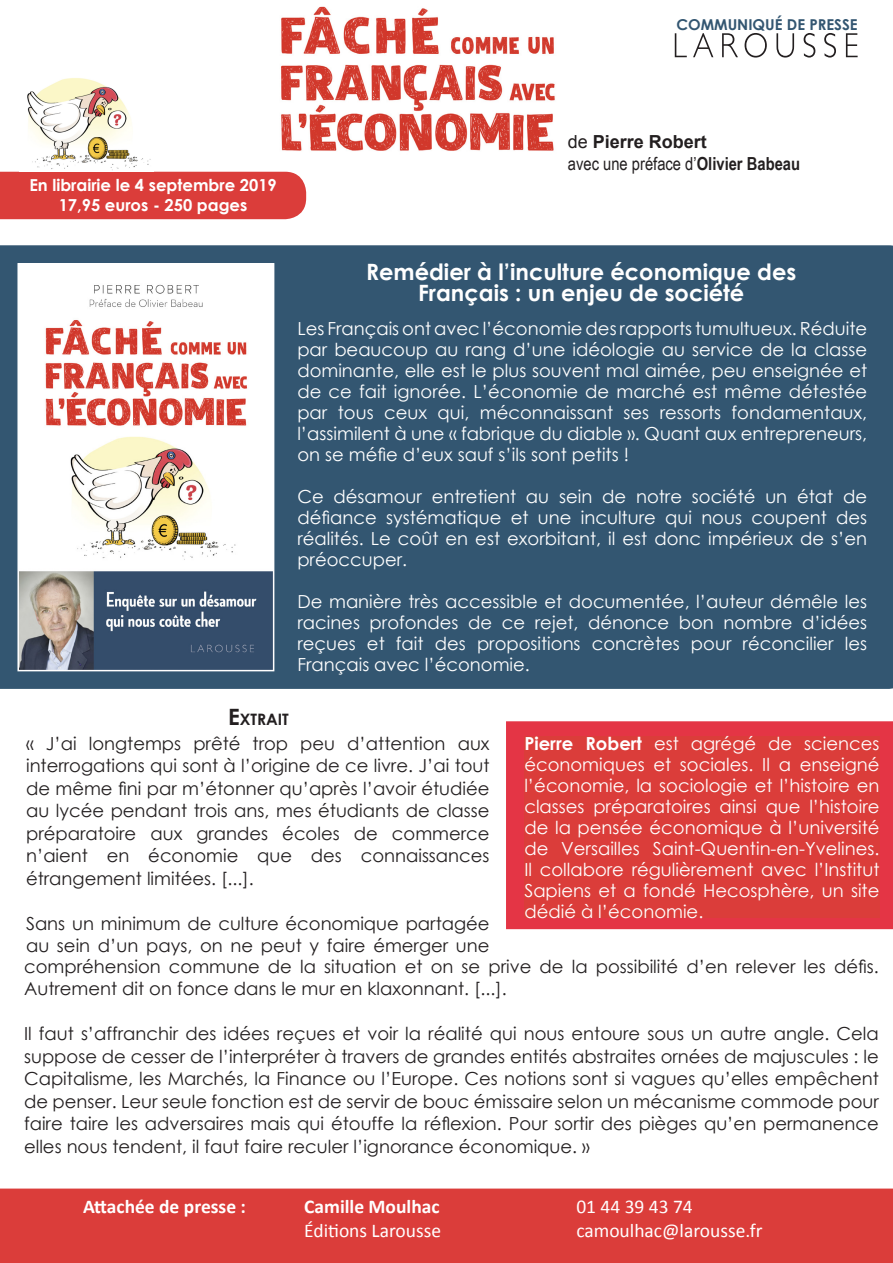
<style>
.page{position:relative;width:893px;height:1263px;background:#fff}
.page>*{position:absolute;margin:0;border:0;box-sizing:border-box;transform-origin:0 0}
.t1{font:700 22.5px/21px "Century Gothic";color:#fff;text-align:center}
.t2{font:19.5px "Calibri";color:#fff}
.t3{font:700 19.5px "Calibri";color:#fff}
.t4{font:18px/21px "Century Gothic";color:#fff;text-align:justify}
.t5{font:18px/22.5px "Century Gothic";color:#231f20;text-align:justify}
.t6{font:18px "Arial Narrow";color:#231f20}
.t7{font:700 18px "Arial";color:#231f20}
.t8{font:700 16.5px "Century Gothic";color:#fff}
.t9{font:700 15.75px "Century Gothic";color:#231f20}
.t10{font:700 15px "Century Gothic";color:#335671}
.s1{font-weight:400}
.s2{font-weight:700}
.s3{font-size:22.5px}
</style>
<div class="page">
<img style="left:281px;top:6px;width:274px;height:145px">
<div style="left:0;top:245px;width:893px;height:444px;background:#335671"></div>
<div style="left:0;top:172px;width:306px;height:47px;background:#db3d3a"></div>
<div style="left:0;top:1188px;width:893px;height:75px;background:#db3d3a"></div>
<div style="left:506px;top:721px;width:387px;height:208px;background:#e43545"></div>
<div style="left:524px;top:736px;width:355px;height:182px;background:#db3d3a"></div>
<svg style="left:675px;top:33px;width:12px;height:24px"></svg>
<svg style="left:693px;top:33px;width:20px;height:24px"></svg>
<svg style="left:722px;top:33px;width:16px;height:24px"></svg>
<svg style="left:745px;top:33px;width:22px;height:25px"></svg>
<svg style="left:776px;top:33px;width:18px;height:25px"></svg>
<svg style="left:804px;top:33px;width:11px;height:25px"></svg>
<svg style="left:824px;top:33px;width:12px;height:25px"></svg>
<svg style="left:846px;top:33px;width:12px;height:24px"></svg>
<img style="left:20px;top:266px;width:251px;height:402px">
<div style="left:17px;top:263px;width:257px;height:408px;border:2px solid #fff"></div>
<img style="left:27px;top:78px;width:124px;height:93px">
<p class="t10" style="left:676px;top:13px;width:183px">COMMUNIQUÉ DE PRESSE</p>
<p class="t8" style="left:29px;top:173px;width:249px">En librairie le 4 septembre 2019</p>
<p class="t8" style="left:59px;top:192px;width:190px">17,95 euros - 250 pages</p>
<p class="t7" style="left:568px;top:129px;width:141px"><span class="s1">de</span> Pierre Robert</p>
<p class="t6" style="left:568px;top:150px;width:234px">avec une préface d’<span class="s2">Olivier Babeau</span></p>
<p class="t1" style="left:366px;top:260px;width:432px">Remédier à l’inculture économique des<br>Français : un enjeu de société</p>
<p class="t4" style="left:297px;top:318px;width:571px">Les Français ont avec l’économie des rapports tumultueux. Réduite par beaucoup au rang d’une idéologie au service de la classe dominante, elle est le plus souvent mal aimée, peu enseignée et de ce fait ignorée. L’économie de marché est même détestée par tous ceux qui, méconnaissant ses ressorts fondamentaux, l’assimilent à une « fabrique du diable ». Quant aux entrepreneurs, on se méfie d’eux sauf s’ils sont petits !</p>
<p class="t4" style="left:297px;top:486px;width:571px">Ce désamour entretient au sein de notre société un état de défiance systématique et une inculture qui nous coupent des réalités. Le coût en est exorbitant, il est donc impérieux de s’en préoccuper.</p>
<p class="t4" style="left:297px;top:591px;width:571px">De manière très accessible et documentée, l’auteur démêle les racines profondes de ce rejet, dénonce bon nombre d’idées reçues et fait des propositions concrètes pour réconcilier les Français avec l’économie.</p>
<p class="t9" style="left:228px;top:707px;width:62px"><span class="s3">E</span>XTRAIT</p>
<p class="t5" style="left:26px;top:732px;width:465px">« J’ai longtemps prêté trop peu d’attention aux interrogations qui sont à l’origine de ce livre. J’ai tout de même fini par m’étonner qu’après l’avoir étudiée au lycée pendant trois ans, mes étudiants de classe préparatoire aux grandes écoles de commerce n’aient en économie que des connaissances étrangement limitées. [...].</p>
<p class="t5" style="left:26px;top:912px;width:465px">Sans un minimum de culture économique partagée au sein d’un pays, on ne peut y faire émerger une</p>
<p class="t5" style="left:24px;top:955px;width:856px">compréhension commune de la situation et on se prive de la possibilité d’en relever les défis.<br>Autrement dit on fonce dans le mur en klaxonnant. [...].</p>
<p class="t5" style="left:24px;top:1022px;width:856px">Il faut s’affranchir des idées reçues et voir la réalité qui nous entoure sous un autre angle. Cela suppose de cesser de l’interpréter à travers de grandes entités abstraites ornées de majuscules : le Capitalisme, les Marchés, la Finance ou l’Europe. Ces notions sont si vagues qu’elles empêchent de penser. Leur seule fonction est de servir de bouc émissaire selon un mécanisme commode pour faire taire les adversaires mais qui étouffe la réflexion. Pour sortir des pièges qu’en permanence elles nous tendent, il faut faire reculer l’ignorance économique. »</p>
<p class="t4" style="left:524px;top:732px;width:357px"><span class="s2">Pierre Robert</span> est agrégé de sciences économiques et sociales. Il a enseigné l’économie, la sociologie et l’histoire en classes préparatoires ainsi que l’histoire de la pensée économique à l’université de Versailles Saint-Quentin-en-Yvelines.<br>Il collabore régulièrement avec l’Institut Sapiens et a fondé Hecosphère, un site dédié à l’économie.</p>
<p class="t3" style="left:83px;top:1193px;width:164px">Attachée de presse :</p>
<p class="t3" style="left:304px;top:1193px;width:137px">Camille Moulhac</p>
<p class="t2" style="left:304px;top:1217px;width:138px">Éditions Larousse</p>
<p class="t2" style="left:576px;top:1193px;width:118px">01 44 39 43 74</p>
<p class="t2" style="left:576px;top:1217px;width:188px">camoulhac@larousse.fr</p>
</div>
